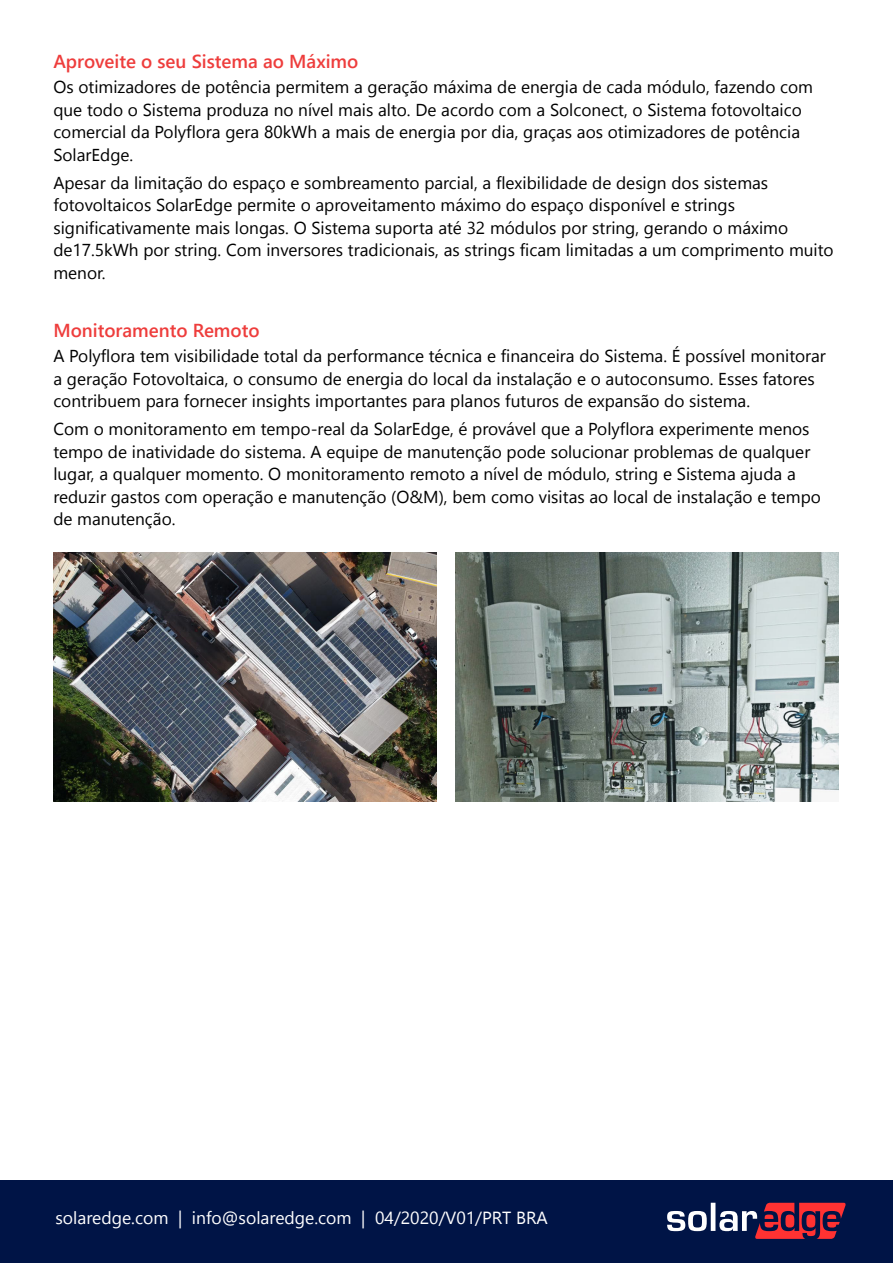
<style>
.page{position:relative;width:893px;height:1263px;background:#fff}
.page>*{position:absolute;margin:0;border:0;box-sizing:border-box;transform-origin:0 0}
._1_small_header{font:600 18.75px "Segoe UI";color:#ee3d3c}
.t1{font:17.55px "Segoe UI";color:#fff}
._1_text_body{font:17.25px/22.5px "Segoe UI";color:#000}
</style>
<div class="page">
<div style="left:0;top:1181px;width:893px;height:82px;background:#001446"></div>
<svg style="left:667px;top:1203px;width:179px;height:36px"></svg>
<img style="left:53px;top:553px;width:384px;height:249px">
<img style="left:455px;top:553px;width:383px;height:249px">
<p class="_1_small_header" style="left:53px;top:46px;width:307px">Aproveite o seu Sistema ao Máximo</p>
<p class="_1_text_body" style="left:53px;top:75px;width:761px">Os otimizadores de potência permitem a geração máxima de energia de cada módulo, fazendo com que todo o Sistema produza no nível mais alto. De acordo com a Solconect o, Sistema fotovoltaico comercial da Polyflora gera 80kWh a mais de energia por dia, graças aos otimizadores de potência SolarEdge.</p>
<p class="_1_text_body" style="left:53px;top:171px;width:782px">Apesar da limitação do espaço e sombreamento parcial a, flexibilidade de design dos sistemas fotovoltaicos SolarEdge permite o aproveitamento máximo do espaço disponível e strings significativamente mais longas O. Sistema suporta até 32 módulos por string, gerando o máximo de17.5kWh por string. Com inversores tradicionais, as strings ficam limitadas a um comprimento muito menor.</p>
<p class="_1_small_header" style="left:53px;top:315px;width:208px">Monitoramento Remoto</p>
<p class="_1_text_body" style="left:53px;top:345px;width:774px">A Polyflora tem visibilidade total da performance técnica e financeira do Sistema É. possível monitorar a geração Fotovoltaica o, consumo de energia do local da instalação oe autoconsumo. Esses fatores contribuem para fornecer insights importantes para planos futuros de expansão do sistema.</p>
<p class="_1_text_body" style="left:53px;top:418px;width:769px">Com o monitoramento em tempo-real da SolarEdge é, provável que a Polyflora experimente menos tempo de inatividade do sistema A. equipe de manutenção pode solucionar problemas de qualquer lugar a, qualquer momento O. monitoramento remoto a nível de módulo, string e Sistema ajuda a reduzir gastos com operação e manutenção O( &amp;M ,) bem como visitas ao local de instalação e tempo de manutenção.</p>
<p class="t1" style="left:55px;top:1204px;width:115px">solaredge.com</p>
<p class="t1" style="left:178px;top:1204px;width:6px">|</p>
<p class="t1" style="left:192px;top:1204px;width:161px">info@solaredge.com</p>
<p class="t1" style="left:361px;top:1204px;width:6px">|</p>
<p class="t1" style="left:375px;top:1204px;width:174px">04/2020/V01/PRT BRA</p>
</div>
